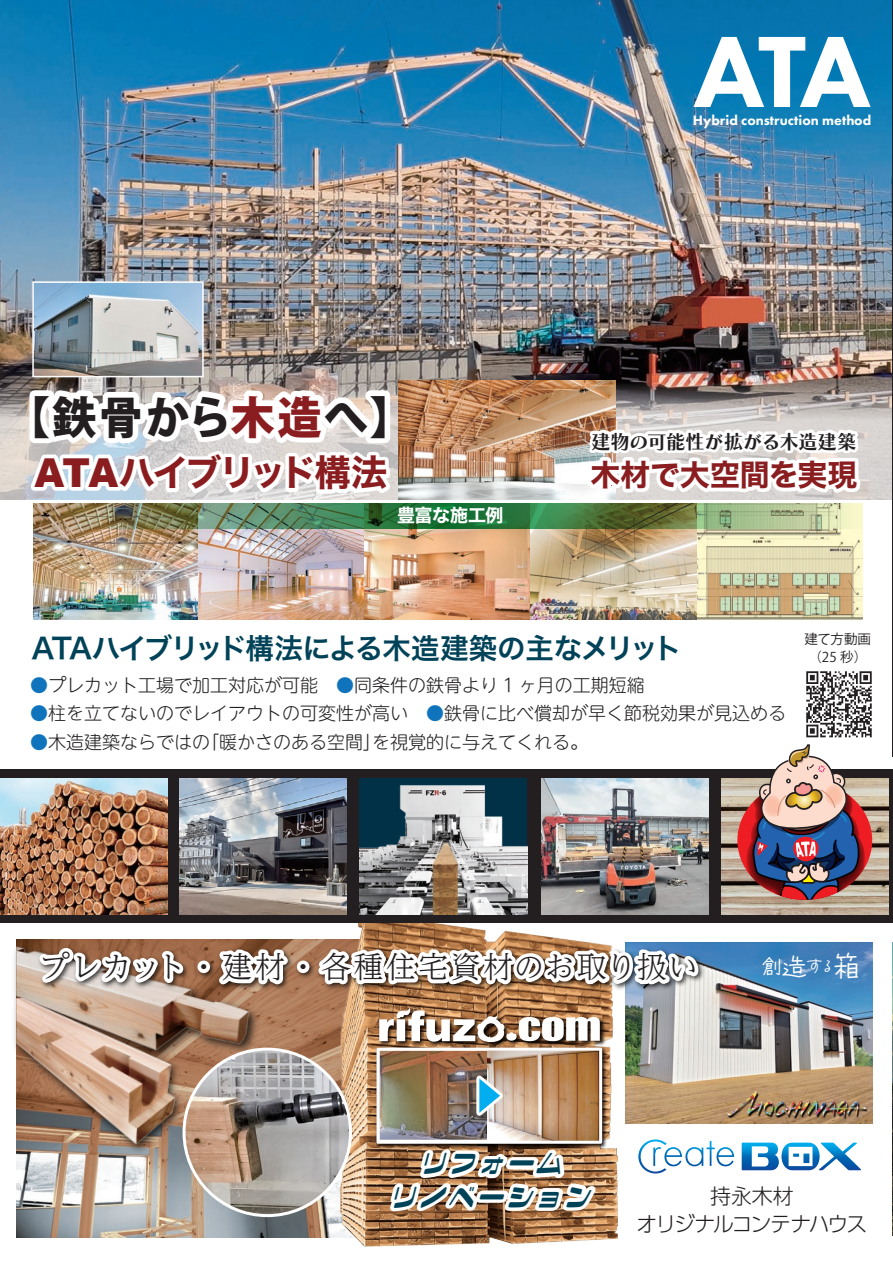
<style>
.page{position:relative;width:893px;height:1263px;background:#fff}
.page>*{position:absolute;margin:0;border:0;box-sizing:border-box;transform-origin:0 0}
.t1{font:800 105px "Futura PT";color:#fff}
.t2{font:800 44.4px "Koz Go Pr 6 N";letter-spacing:.05em;color:#231f20}
.t3{font:36.3px "Hiragino Sans W7";letter-spacing:-.075em;color:#8a1d1f}
.t4{font:300 30px "UD Reimin Pr 6 N";letter-spacing:.045em;color:#231f20}
.t5{font:30px "Hiragino Sans W7";letter-spacing:-.01em;color:#8a1d1f}
.t6{font:28.5px "Hiragino Sans W6";letter-spacing:-.06em;color:#004258}
.t7{font:italic 23.25px/33.3px "TA shiguma";color:#004258;text-align:center;scale:1.14 1}
.t8{font:300 21px/28.5px "UD Shin Go Pr 6 N";letter-spacing:-.095em;color:#231f20;text-align:center}
.t9{font:19.5px "Chiaro Std B";letter-spacing:-.025em;color:#231f20}
.t10{font:300 18px "UD Shin M Go Pr 6 N";color:#231f20}
.t11{font:18px "Hiragino Sans W7";letter-spacing:-.025em;color:#fff}
.t12{font:15.9px "VDL Pen Letter Medium";color:#fff}
.t13{font:800 14.25px "Futura PT";color:#fff}
.t14{font:13.5px/18px "Koz Go Pr 6 N";color:#231f20}
.s1{color:#8a1d1f}
.s2{font-family:"Arial";font-weight:900;font-size:39.9px}
.s3{color:#1074bc}
.s4{font-size:20.7px}
.s5{font-size:25.5px}
.s6{font-size:28.65px}
</style>
<div class="page">
<img style="left:0;top:0;width:892px;height:381px">
<img style="left:33px;top:529px;width:830px;height:91px">
<img style="left:16px;top:940px;width:315px;height:297px">
<img style="left:331px;top:1002px;width:287px;height:245px">
<img style="left:892px;top:942px;width:1px;height:294px">
<svg style="left:0;top:381px;width:892px;height:119px;background:#c5bfbb"></svg>
<div style="left:0;top:770px;width:893px;height:153px;background:#231f20"></div>
<img style="left:0;top:778px;width:167px;height:136px">
<img style="left:180px;top:778px;width:167px;height:136px">
<img style="left:748px;top:778px;width:140px;height:136px">
<img style="left:14px;top:939px;width:259px;height:236px">
<img style="left:16px;top:1054px;width:162px;height:97px">
<img style="left:16px;top:943px;width:235px;height:111px">
<img style="left:360px;top:778px;width:23px;height:132px">
<img style="left:184px;top:1049px;width:166px;height:166px;border-radius:83px">
<svg style="left:748px;top:518px;width:115px;height:11px"></svg>
<img style="left:806px;top:671px;width:66px;height:67px">
<img style="left:748px;top:744px;width:117px;height:156px">
<img style="left:748px;top:942px;width:124px;height:181px">
<svg style="left:748px;top:1142px;width:113px;height:28px"></svg>
<img style="left:31px;top:943px;width:352px;height:59px">
<svg style="left:34px;top:944px;width:155px;height:187px;background:#b89a86"></svg>
<div style="left:197px;top:960px;width:13px;height:13px;border:8px solid #fff;border-radius:50%"></div>
<svg style="left:212px;top:939px;width:80px;height:51px"></svg>
<div style="left:297px;top:960px;width:12px;height:13px;border:8px solid #fff;border-radius:50%"></div>
<svg style="left:311px;top:910px;width:72px;height:80px"></svg>
<img style="left:748px;top:1090px;width:121px;height:29px">
<hr style="left:892px;top:0;width:1px;height:757px;background:#231f20">
<img style="left:748px;top:359px;width:119px;height:159px">
<img style="left:24px;top:354px;width:359px;height:175px">
<img style="left:35px;top:284px;width:166px;height:90px">
<div style="left:32px;top:281px;width:172px;height:96px;border:2px solid #fff"></div>
<img style="left:413px;top:59px;width:335px;height:1112px">
<img style="left:383px;top:92px;width:335px;height:1122px">
<img style="left:378px;top:1049px;width:226px;height:169px">
<h1 class="t1" style="left:693px;top:6px;width:179px">ATA</h1>
<h2 class="t2" style="left:6px;top:392px;width:410px">【鉄骨から<span class="s1">木造</span>へ】</h2>
<p class="t13" style="left:693px;top:111px;width:180px">Hybrid construction method</p>
<p class="t9" style="left:591px;top:430px;width:267px">建物の可能性が拡がる木造建築</p>
<h3 class="t3" style="left:35px;top:444px;width:354px"><span class="s2">ATA</span>ハイブリッド構法</h3>
<h3 class="t5" style="left:590px;top:451px;width:268px">木材で大空間を実現</h3>
<p class="t11" style="left:397px;top:502px;width:108px">豊富な施工例</p>
<h3 class="t6" style="left:32px;top:622px;width:652px">ATAハイブリッド構法による木造建築の主なメリット</h3>
<p class="t10" style="left:30px;top:670px;width:616px"><span class="s3">●</span>プレカット工場で加工対応が可能　<span class="s3">●</span>同条件の鉄骨より 1 ヶ月の工期短縮</p>
<p class="t10" style="left:30px;top:699px;width:758px"><span class="s3">●</span>柱を立てないのでレイアウトの可変性が高い　<span class="s3">●</span>鉄骨に比べ償却が早く節税効果が見込める</p>
<p class="t10" style="left:30px;top:727px;width:560px"><span class="s3">●</span>木造建築ならではの「暖かさのある空間」を視覚的に与えてくれる。</p>
<p class="t14" style="left:804px;top:630px;width:68px">建て方動画（25 秒）</p>
<h3 class="t4" style="left:40px;top:942px;width:660px">プレカット・建材・各種住宅資材のお取り扱い</h3>
<p class="t12" style="left:761px;top:954px;width:101px"><span class="s4">創</span><span class="s5">造</span>する<span class="s6">箱</span></p>
<p class="t7" style="left:389px;top:1147px;width:183px">リフォーム<br>リノベーション</p>
<p class="t8" style="left:637px;top:1181px;width:232px">持永木材<br>オリジナルコンテナハウス</p>
</div>
